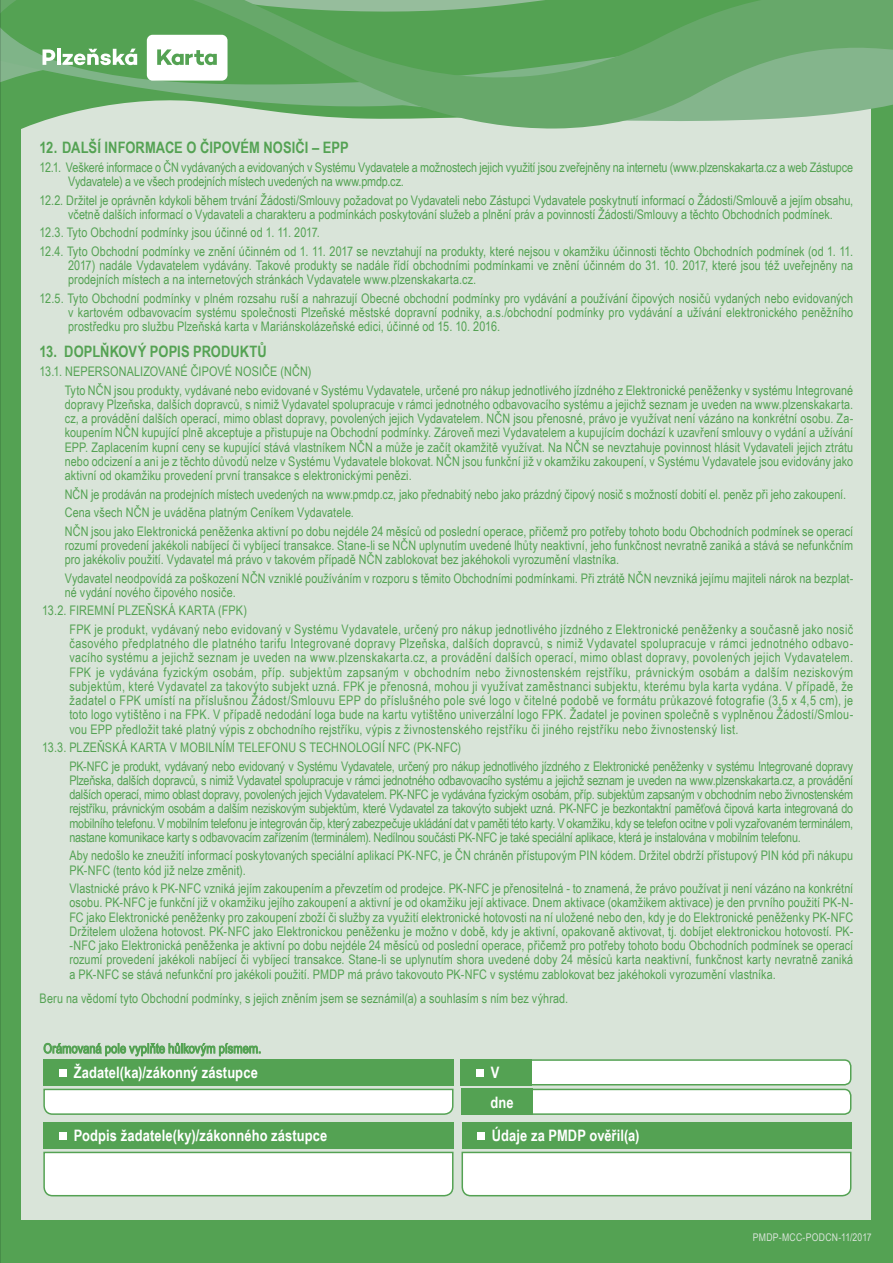
<style>
.page{position:relative;width:893px;height:1263px;background:#54a253}
.page>*{position:absolute;margin:0;border:0;box-sizing:border-box;transform-origin:0 0}
.t1{font:700 15.75px "Arial Narrow";letter-spacing:.005em;color:#fff}
.t2{font:700 15.75px "Arial Narrow";letter-spacing:.005em;color:#54a253}
.t3{font:13.2px/14.2px "Arial Narrow";color:#54a253;text-align:justify}
.t4{font:10.5px "Arial Narrow";letter-spacing:.015em;color:#d9e4d9}
</style>
<div class="page">
<div style="left:22px;top:16px;width:849px;height:1204px;background:#d9e4d9"></div>
<svg style="left:1px;top:0;width:892px;height:129px"></svg>
<div style="left:493px;top:1060px;width:358px;height:25px;background:#fff;border-radius:6px"></div>
<div style="left:493px;top:1059px;width:358px;height:26px;border:2px solid #54a253;border-radius:6px"></div>
<div style="left:493px;top:1089px;width:358px;height:25px;background:#fff;border-radius:6px"></div>
<div style="left:493px;top:1089px;width:358px;height:26px;border:2px solid #54a253;border-radius:6px"></div>
<svg style="left:43px;top:1088px;width:411px;height:27px;background:#e9f3e9"></svg>
<div style="left:460px;top:1059px;width:72px;height:26px;background:#54a253"></div>
<div style="left:461px;top:1089px;width:71px;height:26px;background:#54a253"></div>
<div style="left:476px;top:1069px;width:7px;height:8px;background:#fff"></div>
<div style="left:43px;top:1059px;width:410px;height:26px;background:#54a253"></div>
<div style="left:59px;top:1069px;width:8px;height:8px;background:#fff"></div>
<svg style="left:43px;top:1151px;width:411px;height:46px;background:#f1f7f1"></svg>
<div style="left:43px;top:1122px;width:410px;height:26px;background:#54a253"></div>
<div style="left:59px;top:1132px;width:8px;height:8px;background:#fff"></div>
<svg style="left:461px;top:1151px;width:391px;height:46px;background:#f1f7f1"></svg>
<div style="left:461px;top:1122px;width:390px;height:26px;background:#54a253"></div>
<div style="left:477px;top:1132px;width:8px;height:8px;background:#fff"></div>
<svg style="left:43px;top:1043px;width:217px;height:13px"></svg>
<svg style="left:147px;top:35px;width:80px;height:46px;background:#e6f1e6"></svg>
<svg style="left:43px;top:49px;width:12px;height:16px"></svg>
<hr style="left:57px;top:49px;width:4px;height:16px;background:#fff">
<svg style="left:63px;top:49px;width:74px;height:16px"></svg>
<hr style="left:0;top:0;width:1px;height:1263px;background:#d1d2d4">
<p class="t2" style="left:40px;top:136px;width:311px">12. DALŠÍ INFORMACE O ČIPOVÉM NOSIČI – EPP</p>
<p class="t3" style="left:68px;top:159px;width:787px;text-indent:-28px">12.1. Veškeré informace o ČN vydávaných a evidovaných v Systému Vydavatele a možnostech jejich využití jsou zveřejněny na internetu (www.plzenskakarta.cz a web Zástupce<br>Vydavatele) a ve všech prodejních místech uvedených na www.pmdp.cz.</p>
<p class="t3" style="left:68px;top:192px;width:787px;text-indent:-28px">12.2. Držitel je oprávněn kdykoli během trvání Žádosti/Smlouvy požadovat po Vydavateli nebo Zástupci Vydavatele poskytnutí informací o Žádosti/Smlouvě a jejím obsahu, včetně dalších informací o Vydavateli a charakteru a podmínkách poskytování služeb a plnění práv a povinností Žádosti/Smlouvy a těchto Obchodních podmínek.</p>
<p class="t3" style="left:40px;top:225px;width:282px">12.3. Tyto Obchodní podmínky jsou účinné od 1. 11. 2017.</p>
<p class="t3" style="left:68px;top:243px;width:787px;text-indent:-28px">12.4. Tyto Obchodní podmínky ve znění účinném od 1. 11. 2017 se nevztahují na produkty, které nejsou v okamžiku účinnosti těchto Obchodních podmínek (od 1. 11.<br>2017) nadále Vydavatelem vydávány. Takové produkty se nadále řídí obchodními podmínkami ve znění účinném do 31. 10. 2017, které jsou též uveřejněny na prodejních místech a na internetových stránkách Vydavatele www.plzenskakarta.cz.</p>
<p class="t3" style="left:68px;top:290px;width:787px;text-indent:-28px">12.5. Tyto Obchodní podmínky v plném rozsahu ruší a nahrazují Obecné obchodní podmínky pro vydávání a používání čipových nosičů vydaných nebo evidovaných v kartovém odbavovacím systému společnosti Plzeňské městské dopravní podniky, a.s./obchodní podmínky pro vydávání a užívání elektronického peněžního prostředku pro službu Plzeňská karta v Mariánskolázeňské edici, účinné od 15. 10. 2016.</p>
<p class="t2" style="left:40px;top:340px;width:229px">13. DOPLŇKOVÝ POPIS PRODUKTŮ</p>
<p class="t3" style="left:40px;top:364px;width:273px">13.1. NEPERSONALIZOVANÉ ČIPOVÉ NOSIČE (NČN)</p>
<p class="t3" style="left:65px;top:382px;width:790px">Tyto NČN jsou produkty, vydávané nebo evidované v Systému Vydavatele, určené pro nákup jednotlivého jízdného z Elektronické peněženky v systému Integrované dopravy Plzeňska, dalších dopravců, s nimiž Vydavatel spolupracuje v rámci jednotného odbavovacího systému a jejichž seznam je uveden na www.plzenskakarta. cz, a provádění dalších operací, mimo oblast dopravy, povolených jejich Vydavatelem. NČN jsou přenosné, právo je využívat není vázáno na konkrétní osobu. Za&shy;koupením NČN kupující plně akceptuje a přistupuje na Obchodní podmínky. Zároveň mezi Vydavatelem a kupujícím dochází k uzavření smlouvy o vydání a užívání EPP. Zaplacením kupní ceny se kupující stává vlastníkem NČN a může je začít okamžitě využívat. Na NČN se nevztahuje povinnost hlásit Vydavateli jejich ztrátu nebo odcizení a ani je z těchto důvodů nelze v Systému Vydavatele blokovat. NČN jsou funkční již v okamžiku zakoupení, v Systému Vydavatele jsou evidovány jako aktivní od okamžiku provedení první transakce s elektronickými penězi.</p>
<p class="t3" style="left:65px;top:486px;width:783px">NČN je prodáván na prodejních místech uvedených na www.pmdp.cz, jako přednabitý nebo jako prázdný čipový nosič s možností dobití el. peněz při jeho zakoupení.</p>
<p class="t3" style="left:65px;top:505px;width:291px">Cena všech NČN je uváděna platným Ceníkem Vydavatele.</p>
<p class="t3" style="left:65px;top:523px;width:790px">NČN jsou jako Elektronická peněženka aktivní po dobu nejdéle 24 měsíců od poslední operace, přičemž pro potřeby tohoto bodu Obchodních podmínek se operací rozumí provedení jakékoli nabíjecí či vybíjecí transakce. Stane-li se NČN uplynutím uvedené lhůty neaktivní, jeho funkčnost nevratně zaniká a stává se nefunkčním pro jakékoliv použití. Vydavatel má právo v takovém případě NČN zablokovat bez jakéhokoli vyrozumění vlastníka.</p>
<p class="t3" style="left:65px;top:570px;width:790px">Vydavatel neodpovídá za poškození NČN vzniklé používáním v rozporu s těmito Obchodními podmínkami. Při ztrátě NČN nevzniká jejímu majiteli nárok na bezplat&shy;né vydání nového čipového nosiče.</p>
<p class="t3" style="left:42px;top:603px;width:206px">13.2. FIREMNÍ PLZEŇSKÁ KARTA (FPK)</p>
<p class="t3" style="left:69px;top:622px;width:785px">FPK je produkt, vydávaný nebo evidovaný v Systému Vydavatele, určený pro nákup jednotlivého jízdného z Elektronické peněženky a současně jako nosič časového předplatného dle platného tarifu Integrované dopravy Plzeňska, dalších dopravců, s nimiž Vydavatel spolupracuje v rámci jednotného odbavo&shy;vacího systému a jejichž seznam je uveden na www.plzenskakarta.cz, a provádění dalších operací, mimo oblast dopravy, povolených jejich Vydavatelem.<br>FPK je vydávána fyzickým osobám, příp. subjektům zapsaným v obchodním nebo živnostenském rejstříku, právnickým osobám a dalším neziskovým subjektům, které Vydavatel za takovýto subjekt uzná. FPK je přenosná, mohou ji využívat zaměstnanci subjektu, kterému byla karta vydána. V případě, že žadatel o FPK umístí na příslušnou Žádost/Smlouvu EPP do příslušného pole své logo v čitelné podobě ve formátu průkazové fotografie (3,5 x 4,5 cm), je toto logo vytištěno i na FPK. V případě nedodání loga bude na kartu vytištěno univerzální logo FPK. Žadatel je povinen společně s vyplněnou Žádostí/Smlou&shy;vou EPP předložit také platný výpis z obchodního rejstříku, výpis z živnostenského rejstříku či jiného rejstříku nebo živnostenský list.</p>
<p class="t3" style="left:42px;top:740px;width:420px">13.3. PLZEŇSKÁ KARTA V MOBILNÍM TELEFONU S TECHNOLOGIÍ NFC (PK-NFC)</p>
<p class="t3" style="left:69px;top:758px;width:785px">PK-NFC je produkt, vydávaný nebo evidovaný v Systému Vydavatele, určený pro nákup jednotlivého jízdného z Elektronické peněženky v systému Integrované dopravy Plzeňska, dalších dopravců, s nimiž Vydavatel spolupracuje v rámci jednotného odbavovacího systému a jejichž seznam je uveden na www.plzenskakarta.cz, a provádění dalších operací, mimo oblast dopravy, povolených jejich Vydavatelem. PK-NFC je vydávána fyzickým osobám, příp. subjektům zapsaným v obchodním nebo živnostenském rejstříku, právnickým osobám a dalším neziskovým subjektům, které Vydavatel za takovýto subjekt uzná. PK-NFC je bezkontaktní paměťová čipová karta integrovaná do mobilního telefonu. V mobilním telefonu je integrován čip, který zabezpečuje ukládání dat v paměti této karty. V okamžiku, kdy se telefon ocitne v poli vyzařovaném terminálem, nastane komunikace karty s odbavovacím zařízením (terminálem). Nedílnou součásti PK-NFC je také speciální aplikace, která je instalována v mobilním telefonu.</p>
<p class="t3" style="left:69px;top:848px;width:785px">Aby nedošlo ke zneužití informací poskytovaných speciální aplikací PK-NFC, je ČN chráněn přístupovým PIN kódem. Držitel obdrží přístupový PIN kód při nákupu<br>PK-NFC (tento kód již nelze změnit).</p>
<p class="t3" style="left:69px;top:881px;width:785px">Vlastnické právo k PK-NFC vzniká jejím zakoupením a převzetím od prodejce. PK-NFC je přenositelná - to znamená, že právo používat ji není vázáno na konkrétní osobu. PK-NFC je funkční již v okamžiku jejího zakoupení a aktivní je od okamžiku její aktivace. Dnem aktivace (okamžikem aktivace) je den prvního použití PK-N-FC jako Elektronické peněženky pro zakoupení zboží či služby za využití elektronické hotovosti na ní uložené nebo den, kdy je do Elektronické peněženky PK-NFC Držitelem uložena hotovost. PK-NFC jako Elektronickou peněženku je možno v době, kdy je aktivní, opakovaně aktivovat, tj. dobíjet elektronickou hotovostí. PK--NFC jako Elektronická peněženka je aktivní po dobu nejdéle 24 měsíců od poslední operace, přičemž pro potřeby tohoto bodu Obchodních podmínek se operací rozumí provedení jakékoli nabíjecí či vybíjecí transakce. Stane-li se uplynutím shora uvedené doby 24 měsíců karta neaktivní, funkčnost karty nevratně zaniká a PK-NFC se stává nefunkční pro jakékoli použití. PMDP má právo takovouto PK-NFC v systému zablokovat bez jakéhokoli vyrozumění vlastníka.</p>
<p class="t3" style="left:40px;top:991px;width:530px">Beru na vědomí tyto Obchodní podmínky, s jejich zněním jsem se seznámil(a) a souhlasím s ním bez výhrad.</p>
<p class="t1" style="left:74px;top:1061px;width:186px">Žadatel(ka)/zákonný zástupce</p>
<p class="t1" style="left:491px;top:1061px;width:10px">V</p>
<p class="t1" style="left:491px;top:1090px;width:25px">dne</p>
<p class="t1" style="left:74px;top:1124px;width:255px">Podpis žadatele(ky)/zákonného zástupce</p>
<p class="t1" style="left:492px;top:1124px;width:149px">Údaje za PMDP ověřil(a)</p>
<p class="t4" style="left:753px;top:1229px;width:120px">PMDP-MCC-PODCN-11/2017</p>
</div>
